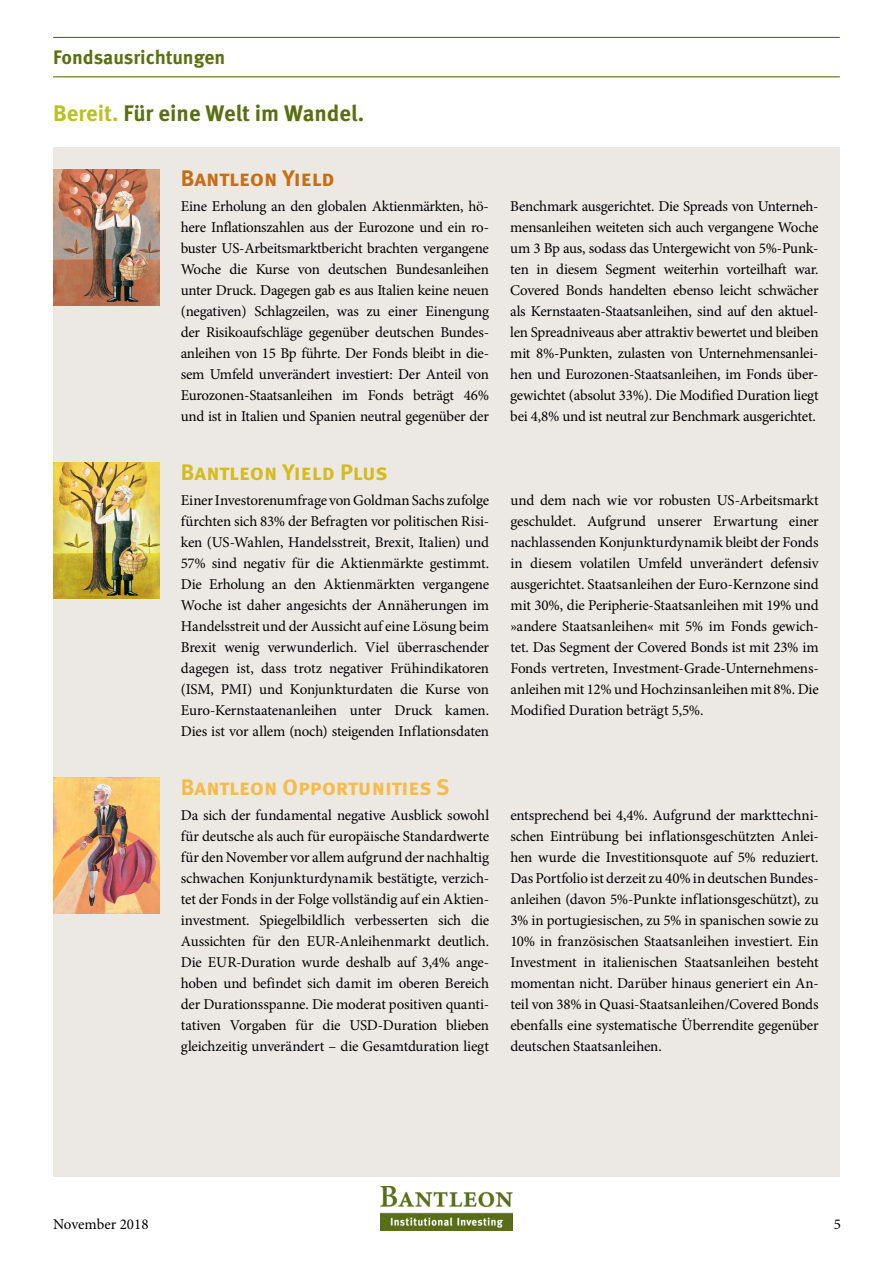
<style>
.page{position:relative;width:893px;height:1263px;background:#fff}
.page>*{position:absolute;margin:0;border:0;box-sizing:border-box;transform-origin:0 0}
.t1{font:700 22.5px "Meta OT";color:#5a7010}
.t2{font:700 22.5px "Meta OT";letter-spacing:-.01em;color:#f6bb4a}
.t3{font:700 22.5px "Meta OT";letter-spacing:-.005em;color:#d5bb22}
.t4{font:700 22.5px "Meta OT";color:#c86e11}
.t5{font:700 19.5px "Meta OT";letter-spacing:-.005em;color:#5a7010}
.t6{font:15px/21px "Minion Pro";letter-spacing:-.01em;color:#000;text-align:justify}
.s1{color:#bac223}
</style>
<div class="page">
<div style="left:53px;top:148px;width:787px;height:1029px;background:#ece9e4"></div>
<hr style="left:53px;top:37px;width:787px;height:1px;background:#5a7010">
<hr style="left:53px;top:76px;width:787px;height:1px;background:#5a7010">
<img style="left:380px;top:1186px;width:133px;height:44px">
<img style="left:53px;top:169px;width:106px;height:136px">
<img style="left:53px;top:463px;width:106px;height:136px">
<img style="left:53px;top:778px;width:106px;height:136px">
<h2 class="t5" style="left:53px;top:44px;width:174px">Fondsausrichtungen</h2>
<h1 class="t1" style="left:53px;top:98px;width:313px"><span class="s1">Bereit.</span> Für eine Welt im Wandel.</h1>
<h1 class="t4" style="left:181px;top:163px;width:156px">Bantleon Yield</h1>
<p class="t6" style="left:181px;top:195px;width:310px">Eine Erholung an den globalen Aktienmärkten, hö&shy;here Inflationszahlen aus der Eurozone und ein ro&shy;buster US-Arbeitsmarktbericht brachten vergangene Woche die Kurse von deutschen Bundesanleihen unter Druck. Dagegen gab es aus Italien keine neuen (negativen) Schlagzeilen, was zu einer Einengung der Risikoaufschläge gegenüber deutschen Bundes&shy;anleihen von 15 Bp führte. Der Fonds bleibt in die&shy;sem Umfeld unverändert investiert: Der Anteil von Eurozonen-Staatsanleihen im Fonds beträgt 46% und ist in Italien und Spanien neutral gegenüber der</p>
<p class="t6" style="left:510px;top:195px;width:310px">Benchmark ausgerichtet. Die Spreads von Unterneh&shy;mensanleihen weiteten sich auch vergangene Woche um 3 Bp aus, sodass das Untergewicht von 5%-Punk&shy;ten in diesem Segment weiterhin vorteilhaft war.<br>Covered Bonds handelten ebenso leicht schwächer als Kernstaaten-Staatsanleihen, sind auf den aktuel&shy;len Spreadniveaus aber attraktiv bewertet und bleiben mit 8%-Punkten, zulasten von Unternehmensanlei&shy;hen und Eurozonen-Staatsanleihen, im Fonds über&shy;gewichtet (absolut 33%). Die Modified Duration liegt bei 4,8% und ist neutral zur Benchmark ausgerichtet.</p>
<h1 class="t3" style="left:181px;top:457px;width:208px">Bantleon Yield Plus</h1>
<p class="t6" style="left:181px;top:489px;width:310px">Einer Investorenumfrage von Goldman Sachs zufolge fürchten sich 83% der Befragten vor politischen Risi&shy;ken (US-Wahlen, Handelsstreit, Brexit, Italien) und 57% sind negativ für die Aktienmärkte gestimmt.<br>Die Erholung an den Aktienmärkten vergangene Woche ist daher angesichts der Annäherungen im Handelsstreit und der Aussicht auf eine Lösung beim Brexit wenig verwunderlich. Viel überraschender dagegen ist, dass trotz negativer Frühindikatoren (ISM, PMI) und Konjunkturdaten die Kurse von Euro-Kernstaatenanleihen unter Druck kamen.<br>Dies ist vor allem (noch) steigenden Inflationsdaten</p>
<p class="t6" style="left:510px;top:489px;width:310px">und dem nach wie vor robusten US-Arbeitsmarkt geschuldet. Aufgrund unserer Erwartung einer nachlassenden Konjunkturdynamik bleibt der Fonds in diesem volatilen Umfeld unverändert defensiv ausgerichtet. Staatsanleihen der Euro-Kernzone sind mit 30%, die Peripherie-Staatsanleihen mit 19% und »andere Staatsanleihen« mit 5% im Fonds gewich&shy;tet. Das Segment der Covered Bonds ist mit 23% im Fonds vertreten, Investment-Grade-Unternehmens&shy;anleihen mit 12% und Hochzinsanleihen mit 8%. Die Modified Duration beträgt 5,5%.</p>
<h1 class="t2" style="left:181px;top:772px;width:270px">Bantleon Opportunities S</h1>
<p class="t6" style="left:181px;top:804px;width:310px">Da sich der fundamental negative Ausblick sowohl für deutsche als auch für europäische Standardwerte für den November vor allem aufgrund der nachhaltig schwachen Konjunkturdynamik bestätigte, verzich&shy;tet der Fonds in der Folge vollständig auf ein Aktien&shy;investment. Spiegelbildlich verbesserten sich die Aussichten für den EUR-Anleihenmarkt deutlich.<br>Die EUR-Duration wurde deshalb auf 3,4% ange&shy;hoben und befindet sich damit im oberen Bereich der Durationsspanne. Die moderat positiven quanti&shy;tativen Vorgaben für die USD-Duration blieben gleichzeitig unverändert – die Gesamtduration liegt</p>
<p class="t6" style="left:510px;top:804px;width:310px">entsprechend bei 4,4%. Aufgrund der markttechni&shy;schen Eintrübung bei inflationsgeschützten Anlei&shy;hen wurde die Investitionsquote auf 5% reduziert.<br>Das Portfolio ist derzeit zu 40% in deutschen Bundes&shy;anleihen (davon 5%-Punkte inflationsgeschützt), zu 3% in portugiesischen, zu 5% in spanischen sowie zu 10% in französischen Staatsanleihen investiert. Ein Investment in italienischen Staatsanleihen besteht momentan nicht. Darüber hinaus generiert ein An&shy;teil von 38% in Quasi-Staatsanleihen/Covered Bonds ebenfalls eine systematische Überrendite gegenüber deutschen Staatsanleihen.</p>
<p class="t6" style="left:53px;top:1214px;width:97px">November 2018</p>
<p class="t6" style="left:834px;top:1214px;width:9px">5</p>
</div>
